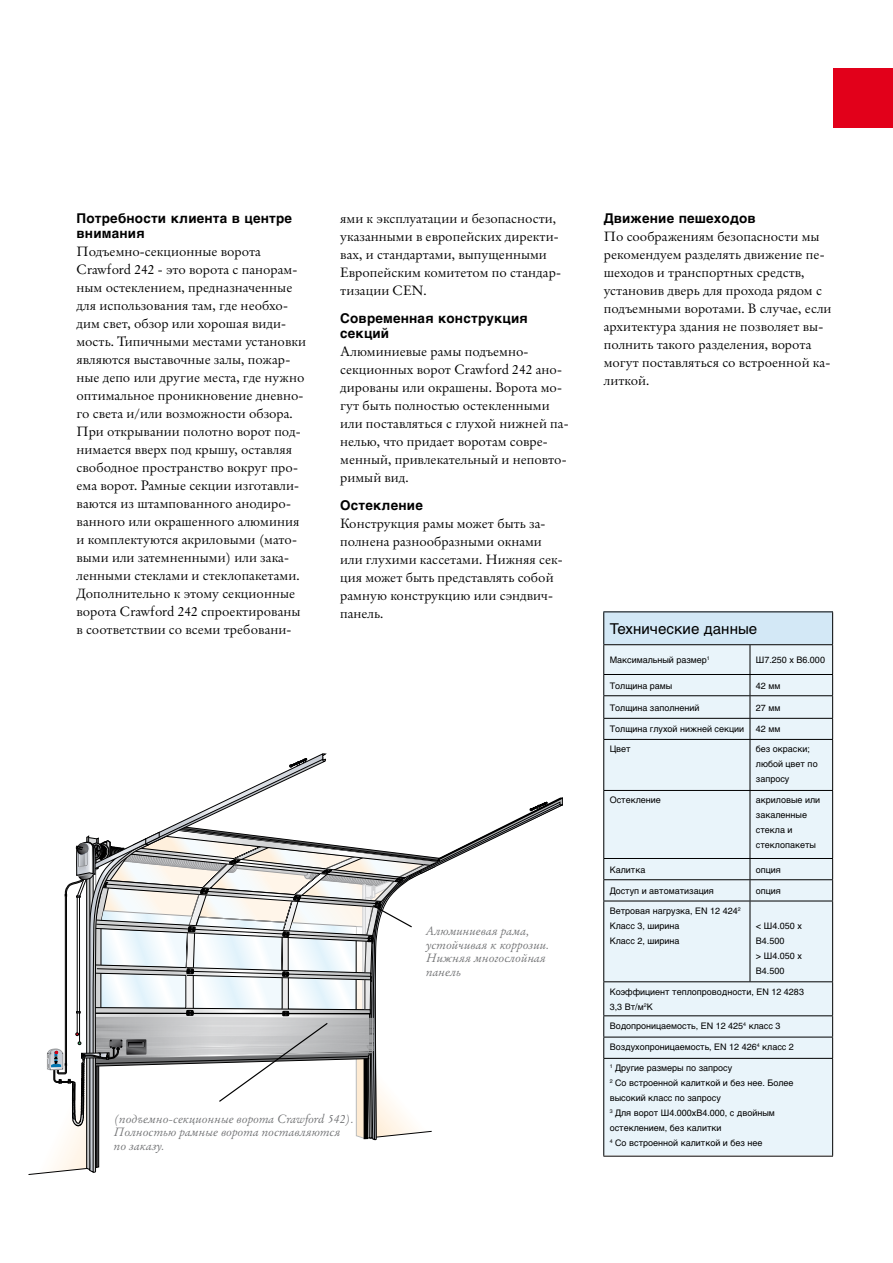
<style>
.page{position:relative;width:893px;height:1263px;background:#fff}
.page>*{position:absolute;margin:0;border:0;box-sizing:border-box;transform-origin:0 0}
.t1{font:15px "Helvetica Cyr Upright";letter-spacing:.005em;color:#000}
.t2{font:13.5px/18px "Original Garamond CBT";color:#000}
.t3{font:700 13.5px/15px "Helvetica Cyr";letter-spacing:.015em;color:#000}
.t4{font:italic 12px/13.5px "Original Garamond CBT";color:#707173}
.t5{font:9px/15px "Helvetica Cyr Upright";color:#000}
</style>
<div class="page">
<div style="left:833px;top:68px;width:60px;height:60px;background:#e2001a"></div>
<svg style="left:28px;top:754px;width:535px;height:421px"></svg>
<div style="left:603px;top:611px;width:230px;height:33px;background:#d3e8f6"></div>
<div style="left:603px;top:644px;width:230px;height:511px;background:#e9f4fa"></div>
<hr style="left:603px;top:611px;width:147px;height:1px;background:#000">
<hr style="left:603px;top:612px;width:1px;height:32px;background:#000">
<hr style="left:750px;top:611px;width:83px;height:1px;background:#000">
<hr style="left:832px;top:612px;width:1px;height:32px;background:#000">
<hr style="left:603px;top:644px;width:147px;height:1px;background:#000">
<hr style="left:750px;top:644px;width:83px;height:1px;background:#000">
<hr style="left:603px;top:674px;width:147px;height:1px;background:#000">
<hr style="left:750px;top:674px;width:83px;height:1px;background:#000">
<hr style="left:603px;top:695px;width:147px;height:1px;background:#000">
<hr style="left:750px;top:695px;width:83px;height:1px;background:#000">
<hr style="left:603px;top:718px;width:147px;height:1px;background:#000">
<svg style="left:603px;top:645px;width:1px;height:94px"></svg>
<hr style="left:750px;top:718px;width:83px;height:1px;background:#000">
<svg style="left:750px;top:645px;width:1px;height:94px"></svg>
<svg style="left:832px;top:645px;width:1px;height:94px"></svg>
<hr style="left:603px;top:739px;width:147px;height:1px;background:#000">
<hr style="left:603px;top:740px;width:1px;height:50px;background:#000">
<hr style="left:750px;top:739px;width:83px;height:1px;background:#000">
<hr style="left:750px;top:740px;width:1px;height:50px;background:#000">
<hr style="left:832px;top:740px;width:1px;height:50px;background:#000">
<hr style="left:603px;top:790px;width:147px;height:1px;background:#000">
<hr style="left:603px;top:791px;width:1px;height:67px;background:#000">
<hr style="left:750px;top:790px;width:83px;height:1px;background:#000">
<hr style="left:750px;top:791px;width:1px;height:67px;background:#000">
<hr style="left:832px;top:791px;width:1px;height:67px;background:#000">
<hr style="left:603px;top:858px;width:147px;height:1px;background:#000">
<hr style="left:750px;top:858px;width:83px;height:1px;background:#000">
<hr style="left:603px;top:879px;width:147px;height:1px;background:#000">
<svg style="left:603px;top:859px;width:1px;height:42px"></svg>
<hr style="left:750px;top:879px;width:83px;height:1px;background:#000">
<svg style="left:750px;top:859px;width:1px;height:42px"></svg>
<svg style="left:832px;top:859px;width:1px;height:42px"></svg>
<hr style="left:603px;top:901px;width:147px;height:1px;background:#000">
<hr style="left:603px;top:901px;width:1px;height:80px;background:#000">
<hr style="left:750px;top:901px;width:83px;height:1px;background:#000">
<hr style="left:750px;top:901px;width:1px;height:80px;background:#000">
<hr style="left:832px;top:901px;width:1px;height:80px;background:#000">
<hr style="left:603px;top:981px;width:147px;height:1px;background:#000">
<hr style="left:603px;top:982px;width:1px;height:33px;background:#000">
<hr style="left:750px;top:981px;width:83px;height:1px;background:#000">
<hr style="left:832px;top:982px;width:1px;height:33px;background:#000">
<hr style="left:603px;top:1015px;width:147px;height:1px;background:#000">
<hr style="left:750px;top:1015px;width:83px;height:1px;background:#000">
<hr style="left:603px;top:1037px;width:147px;height:1px;background:#000">
<svg style="left:603px;top:1016px;width:1px;height:42px"></svg>
<hr style="left:750px;top:1037px;width:83px;height:1px;background:#000">
<svg style="left:832px;top:1016px;width:1px;height:42px"></svg>
<hr style="left:603px;top:1058px;width:147px;height:1px;background:#000">
<hr style="left:603px;top:1059px;width:1px;height:97px;background:#000">
<hr style="left:750px;top:1058px;width:83px;height:1px;background:#000">
<hr style="left:832px;top:1059px;width:1px;height:97px;background:#000">
<hr style="left:603px;top:1156px;width:147px;height:1px;background:#000">
<hr style="left:750px;top:1156px;width:83px;height:1px;background:#000">
<p class="t3" style="left:77px;top:211px;width:217px">Потребности клиента в центре внимания</p>
<p class="t2" style="left:77px;top:243px;width:231px">Подъемно-секционные ворота Crawford 242 - это ворота с панорам&shy;ным остеклением, предназначенные для использования там, где необхо&shy;дим свет, обзор или хорошая види&shy;мость. Типичными местами установки являются выставочные залы, пожар&shy;ные депо или другие места, где нужно оптимальное проникновение дневно&shy;го света и/или возможности обзора.<br>При открывании полотно ворот под&shy;нимается вверх под крышу, оставляя свободное пространство вокруг про&shy;ема ворот. Рамные секции изготавли&shy;ваются из штампованного анодиро&shy;ванного или окрашенного алюминия и комплектуются акриловыми (мато&shy;выми или затемненными) или зака&shy;ленными стеклами и стеклопакетами.<br>Дополнительно к этому секционные ворота Crawford 242 спроектированы в соответствии со всеми требовани-</p>
<p class="t2" style="left:340px;top:209px;width:222px">ями к эксплуатации и безопасности, указанными в европейских директи&shy;вах, и стандартами, выпущенными<br>Европейским комитетом по стандар&shy;тизации CEN.</p>
<p class="t3" style="left:340px;top:311px;width:189px">Современная конструкция секций</p>
<p class="t2" style="left:340px;top:342px;width:230px">Алюминиевые рамы подъемно&shy;секционных ворот Crawford 242 ано&shy;дированы или окрашены. Ворота мо&shy;гут быть полностью остекленными или поставляться с глухой нижней па&shy;нелью, что придает воротам совре&shy;менный, привлекательный и неповто&shy;римый вид.</p>
<p class="t3" style="left:340px;top:497px;width:84px">Остекление</p>
<p class="t2" style="left:340px;top:514px;width:224px">Конструкция рамы может быть за&shy;полнена разнообразными окнами или глухими кассетами. Нижняя сек&shy;ция может быть представлять собой рамную конструкцию или сэндвич&shy;панель.</p>
<p class="t4" style="left:427px;top:924px;width:124px">Алюминиевая рама, устойчивая к коррозии.<br>Нижняя многослойная панель</p>
<p class="t4" style="left:114px;top:1112px;width:241px">(подъемно-секционные ворота Crawford 542).<br>Полностью рамные ворота поставляются по заказу.</p>
<p class="t3" style="left:604px;top:211px;width:153px">Движение пешеходов</p>
<p class="t2" style="left:604px;top:227px;width:229px">По соображениям безопасности мы рекомендуем разделять движение пе&shy;шеходов и транспортных средств, установив дверь для прохода рядом с подъемными воротами. В случае, если архитектура здания не позволяет вы&shy;полнить такого разделения, ворота могут поставляться со встроенной ка&shy;литкой.</p>
<p class="t1" style="left:610px;top:620px;width:149px">Технические данные</p>
<p class="t5" style="left:610px;top:652px;width:102px">Максимальный размер<sup>1</sup></p>
<p class="t5" style="left:756px;top:652px;width:71px">Ш7.250 х В6.000</p>
<p class="t5" style="left:610px;top:678px;width:64px">Толщина рамы</p>
<p class="t5" style="left:756px;top:678px;width:26px">42 мм</p>
<p class="t5" style="left:610px;top:700px;width:91px">Толщина заполнений</p>
<p class="t5" style="left:756px;top:700px;width:26px">27 мм</p>
<p class="t5" style="left:610px;top:722px;width:136px">Толщина глухой нижней секции</p>
<p class="t5" style="left:756px;top:722px;width:26px">42 мм</p>
<p class="t5" style="left:610px;top:742px;width:23px">Цвет</p>
<p class="t5" style="left:756px;top:742px;width:63px">без окраски; любой цвет по запросу</p>
<p class="t5" style="left:610px;top:793px;width:53px">Остекление</p>
<p class="t5" style="left:756px;top:793px;width:66px">акриловые или закаленные стекла и стеклопакеты</p>
<p class="t5" style="left:610px;top:862px;width:37px">Калитка</p>
<p class="t5" style="left:756px;top:862px;width:27px">опция</p>
<p class="t5" style="left:610px;top:883px;width:106px">Доступ и автоматизация</p>
<p class="t5" style="left:756px;top:883px;width:27px">опция</p>
<p class="t5" style="left:610px;top:903px;width:133px">Ветровая нагрузка, EN 12 424<sup>2<br></sup>Класс 3, ширина<br>Класс 2, ширина</p>
<p class="t5" style="left:756px;top:918px;width:47px">&lt; Ш4.050 х<br>В4.500<br>&gt; Ш4.050 х<br>В4.500</p>
<p class="t5" style="left:610px;top:984px;width:196px">Коэффициент теплопроводности, EN 12 4283<br>3,3 Вт/м<sup>2</sup>К</p>
<p class="t5" style="left:610px;top:1018px;width:172px">Водопроницаемость, EN 12 425<sup>4</sup> класс 3</p>
<p class="t5" style="left:610px;top:1039px;width:186px">Воздухопроницаемость, EN 12 426<sup>4</sup> класс 2</p>
<p class="t5" style="left:610px;top:1061px;width:185px"><sup>1</sup> Другие размеры по запросу<br><sup>2</sup> Со встроенной калиткой и без нее. Более высокий класс по запросу<br><sup>3</sup> Для ворот Ш4.000хВ4.000, с двойным остеклением, без калитки<br><sup>4</sup> Со встроенной калиткой и без нее</p>
</div>
